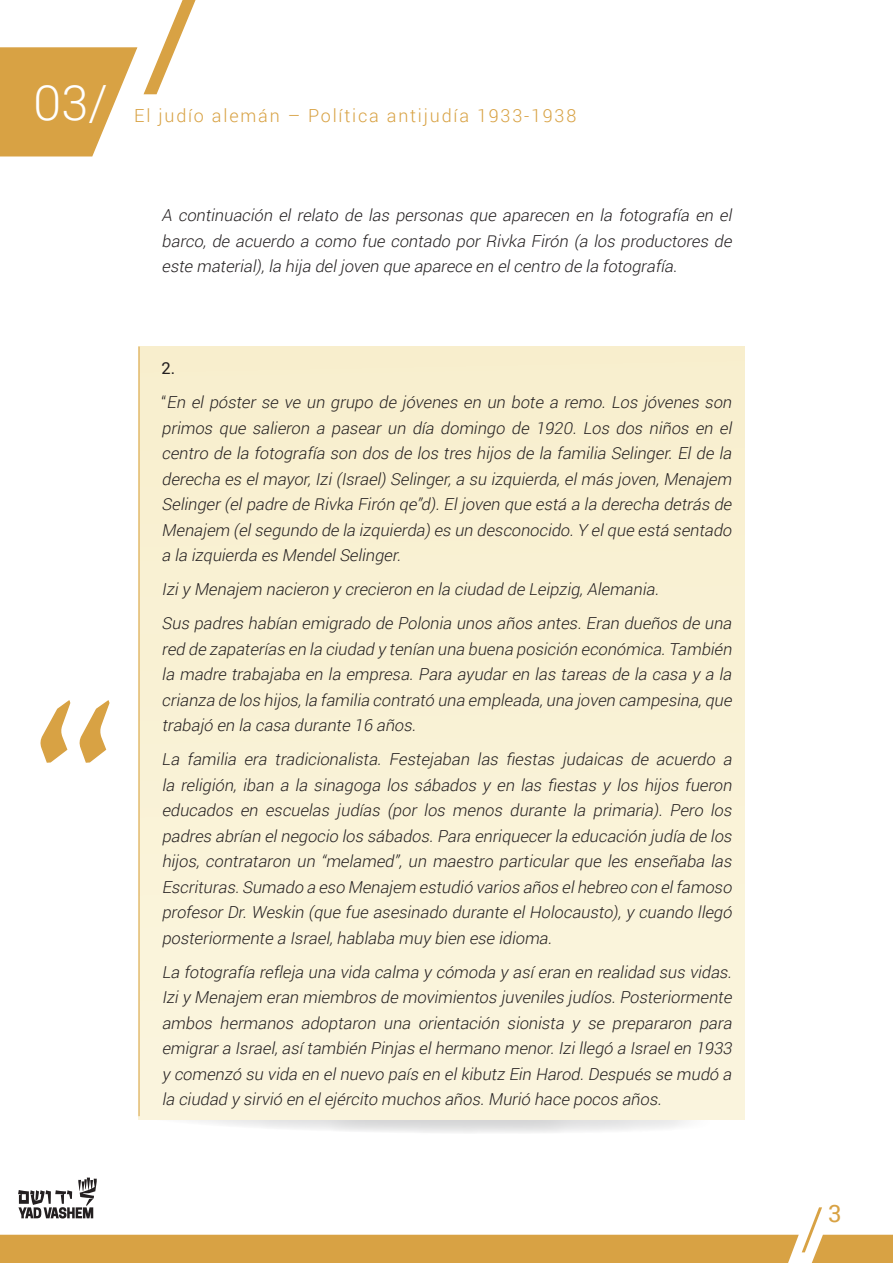
<style>
.page{position:relative;width:893px;height:1263px;background:#fff}
.page>*{position:absolute;margin:0;border:0;box-sizing:border-box;transform-origin:0 0}
.t1{font:300 58.35px "Roboto";color:#d8a244}
.t2{font:300 48.6px "Roboto";color:#fff}
.t3{font:24px "Roboto";color:#d8a244}
.t4{font:300 18px "Roboto";letter-spacing:.1em;color:#d8a244}
.t5{font:italic 300 16.5px/25.5px "Roboto";color:#231f20}
.t6{font:16.5px "Roboto";color:#231f20}
.t7{font:300 16.5px "Roboto";color:#231f20}
.s1{font-style:normal}
</style>
<div class="page">
<div style="left:0;top:1235px;width:893px;height:28px;background:#d8a244"></div>
<svg style="left:0;top:0;width:196px;height:157px"></svg>
<svg style="left:18px;top:1177px;width:79px;height:41px"></svg>
<svg style="left:138px;top:1099px;width:607px;height:34px"></svg>
<div style="left:139px;top:347px;width:605px;height:772px;background:#f9f2d5"></div>
<hr style="left:139px;top:347px;width:1px;height:769px;background:#d8a244">
<svg style="left:41px;top:700px;width:69px;height:63px"></svg>
<h2 class="t2" style="left:33px;top:69px;width:76px">03/</h2>
<p class="t4" style="left:134px;top:103px;width:444px">El judío alemán – Política antijudía 1933-1938</p>
<p class="t5" style="left:162px;top:202px;width:575px;text-align:right">A continuación el relato de las personas que aparecen en la fotografía en el , de acuerdo a como fue contado por Rivka Firón a los productores de</p>
<p class="t5" style="left:574px;top:228px;width:11px">(</p>
<p class="t5" style="left:162px;top:228px;width:47px">barco</p>
<p class="t5" style="left:256px;top:253px;width:422px">l a,) hija del joven que aparece en el centro de la fotografía</p>
<p class="t5" style="left:162px;top:253px;width:100px">este material</p>
<p class="t7" style="left:673px;top:255px;width:5px">.</p>
<p class="t6" style="left:162px;top:357px;width:15px">2.</p>
<p class="t5" style="left:162px;top:389px;width:445px"><span class="s1">“</span> En el póster se ve un grupo de jóvenes en un bote a remo</p>
<p class="t5" style="left:162px;top:415px;width:575px">primos que salieron a pasear un día domingo de 1920. Los dos niños en el</p>
<p class="t5" style="left:668px;top:440px;width:68px">. El de la</p>
<p class="t5" style="left:601px;top:389px;width:135px">. Los jóvenes son</p>
<p class="t5" style="left:656px;top:440px;width:81px;text-indent:-494px">centro de la fotografía son dos de los tres hijos de la familia Selinger<br>, Menajem</p>
<p class="t5" style="left:336px;top:466px;width:11px">(</p>
<p class="t5" style="left:381px;top:466px;width:73px">) Selinger</p>
<p class="t5" style="left:162px;top:466px;width:152px">derecha es el mayor</p>
<p class="t5" style="left:308px;top:466px;width:78px">, Izi Israel</p>
<p class="t5" style="left:448px;top:466px;width:114px">a, su izquierda</p>
<p class="t5" style="left:557px;top:466px;width:105px">, el más joven</p>
<p class="t5" style="left:224px;top:491px;width:11px">(</p>
<p class="t5" style="left:416px;top:491px;width:320px">. )d” El joven que está laa derecha detrás de</p>
<p class="t5" style="left:162px;top:491px;width:260px">Selinger el padre de Rivka Firón qe</p>
<p class="t5" style="left:233px;top:517px;width:11px">(</p>
<p class="t5" style="left:425px;top:517px;width:150px">) es un desconocido</p>
<p class="t5" style="left:162px;top:517px;width:268px">Menajem el segundo de la izquierda</p>
<p class="t5" style="left:569px;top:517px;width:167px">Y. el que está sentado</p>
<p class="t5" style="left:162px;top:542px;width:241px">laa izquierda es Mendel Selinger</p>
<p class="t5" style="left:397px;top:542px;width:9px">.</p>
<p class="t5" style="left:577px;top:572px;width:159px;line-height:34px;text-indent:-416px">Izi y Menajem nacieron y crecieron en la ciudad de Leipzig<br>. Eran dueños de una</p>
<p class="t5" style="left:580px;top:576px;width:80px">, Alemania</p>
<p class="t5" style="left:655px;top:576px;width:9px">.</p>
<p class="t5" style="left:162px;top:610px;width:421px">Sus padres habían emigrado de Polonia unos años antes</p>
<p class="t5" style="left:409px;top:636px;width:328px;text-indent:-248px">red de zapaterías en la ciudad y tenían una buena posición económica<br>. Para ayudar en las tareas de la casa laay</p>
<p class="t5" style="left:661px;top:636px;width:76px">. También</p>
<p class="t5" style="left:162px;top:661px;width:253px">la madre trabajaba en la empresa</p>
<p class="t5" style="left:298px;top:687px;width:247px">la, familia contrató una empleada</p>
<p class="t5" style="left:162px;top:687px;width:142px">crianza de los hijos</p>
<p class="t5" style="left:539px;top:687px;width:164px">, una joven campesina</p>
<p class="t5" style="left:698px;top:687px;width:39px">, que</p>
<p class="t5" style="left:377px;top:708px;width:360px;line-height:34px;text-indent:-216px">trabajó en la casa durante 16 años<br>. Festejaban las fiestas j udaicas de acuerdo a</p>
<p class="t5" style="left:412px;top:712px;width:9px">.</p>
<p class="t5" style="left:233px;top:746px;width:504px;text-indent:-72px">La familia era tradicionalista<br>, iban a la sinagoga los sábados y en las fiestas y los hijos fueron</p>
<p class="t5" style="left:162px;top:772px;width:77px">la religión</p>
<p class="t5" style="left:162px;top:797px;width:236px">educados en escuelas judías (</p>
<p class="t5" style="left:653px;top:797px;width:84px">.) Pero los</p>
<p class="t5" style="left:392px;top:797px;width:266px">por los menos durante la primaria</p>
<p class="t5" style="left:394px;top:823px;width:343px;text-indent:-232px">padres abrían el negocio los sábados<br>,” un maestro particular que les enseñaba las</p>
<p class="t5" style="left:429px;top:823px;width:308px">. Para enriquecer la educación judía de los</p>
<p class="t5" style="left:162px;top:848px;width:40px">hijos</p>
<p class="t5" style="left:196px;top:848px;width:203px">, contrataron un melamed</p>
<p class="t5" style="left:321px;top:848px;width:10px">“</p>
<p class="t5" style="left:235px;top:874px;width:502px">. Sumado a eso Menajem estudió varios años el hebreo con el famoso</p>
<p class="t5" style="left:162px;top:874px;width:79px">Escrituras</p>
<p class="t5" style="left:308px;top:899px;width:11px">(</p>
<p class="t5" style="left:613px;top:899px;width:124px">y,) cuando llegó</p>
<p class="t5" style="left:162px;top:899px;width:87px">profesor Dr</p>
<p class="t5" style="left:243px;top:899px;width:375px">. Weskin que fue asesinado durante el Holocausto</p>
<p class="t5" style="left:162px;top:925px;width:173px">posteriormente a Israel</p>
<p class="t5" style="left:329px;top:925px;width:224px">, hablaba muy bien ese idioma</p>
<p class="t5" style="left:548px;top:925px;width:9px">.</p>
<p class="t5" style="left:162px;top:959px;width:575px;text-align:right">La fotografía reflej a una vida calma y cómoda y así eran en realidad sus vidas . Posteriormente</p>
<p class="t5" style="left:728px;top:959px;width:9px">.</p>
<p class="t5" style="left:162px;top:984px;width:455px">Izi y Menajem eran miembros de movimientos juveniles judíos</p>
<p class="t5" style="left:162px;top:1010px;width:575px">ambos hermanos adoptaron una orientación sionista y se prepararon para</p>
<p class="t5" style="left:550px;top:1035px;width:187px">. Izi llegó a Israel en 1933</p>
<p class="t5" style="left:162px;top:1035px;width:118px">emigrar a Israel</p>
<p class="t5" style="left:274px;top:1035px;width:282px">, así también Pinjas el hermano menor</p>
<p class="t5" style="left:162px;top:1061px;width:423px">y comenzó su vida en el nuevo país en el kibutz Ein Harod</p>
<p class="t5" style="left:580px;top:1061px;width:157px">. Después se mudó a</p>
<p class="t5" style="left:162px;top:1086px;width:324px">la ciudad y sirvió en el ej ército muchos años</p>
<p class="t5" style="left:480px;top:1086px;width:183px">. Murió hace pocos años</p>
<p class="t5" style="left:657px;top:1086px;width:9px">.</p>
<h3 class="t3" style="left:828px;top:1197px;width:15px">3</h3>
<h1 class="t1" style="left:801px;top:1188px;width:25px">/</h1>
</div>
